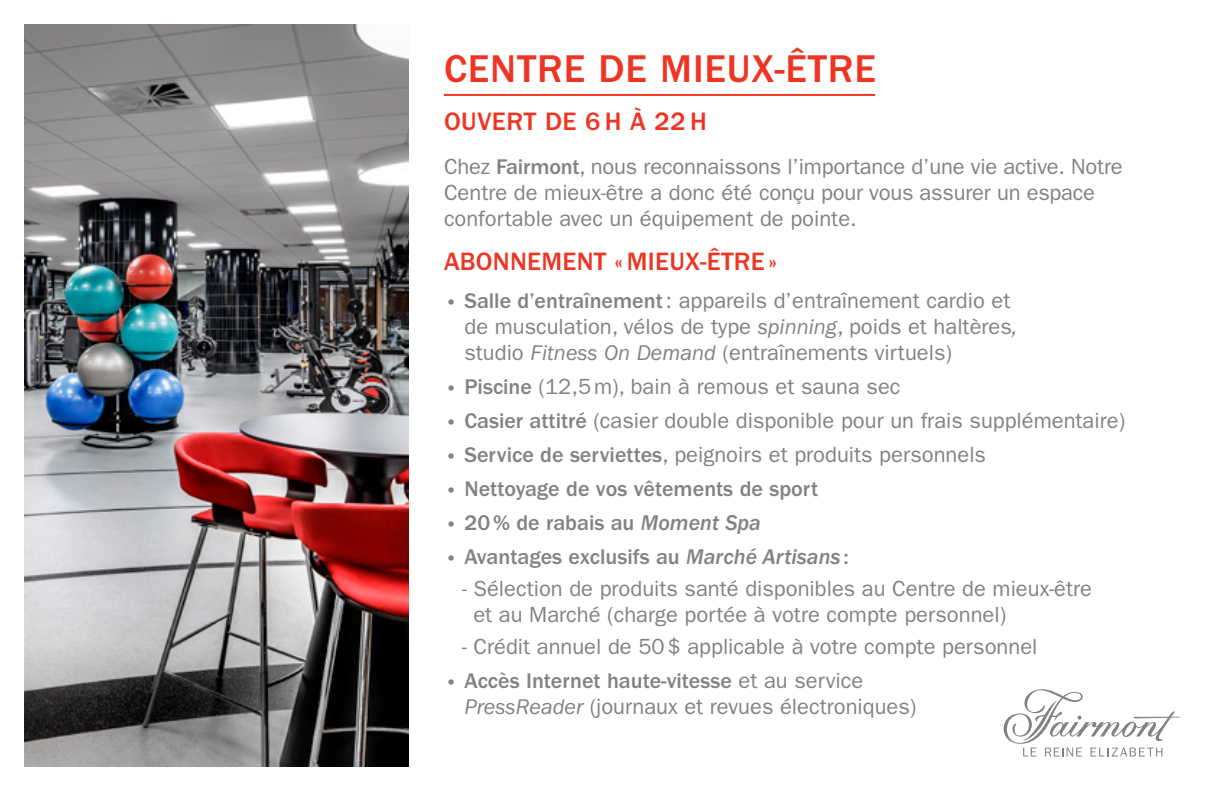
<style>
.page{position:relative;width:1224px;height:792px;background:#fff}
.page>*{position:absolute;margin:0;border:0;box-sizing:border-box;transform-origin:0 0}
.t1{font:500 40px "ITC Franklin Gothic Std";letter-spacing:.02em;color:#ee3524}
.t2{font:500 26.2px "ITC Franklin Gothic Std";letter-spacing:.02em;color:#ee3524}
.t3{font:500 26px "ITC Franklin Gothic Std";letter-spacing:.01em;color:#ee3524}
.t4{font:22px/26px "ITC Franklin Gothic Std";color:#808285}
.t5{font:500 22px "ITC Franklin Gothic Std";color:#808285}
.s1{font-weight:500}
.s2{font-weight:500;font-size:24px}
.s3{font-style:italic}
.s4{font-size:24px}
.s5{font-family:"ITC Franklin Gothic Std Med It";font-weight:400}
</style>
<div class="page">
<img style="left:24px;top:24px;width:384px;height:743px">
<hr style="left:444px;top:94px;width:431px;height:2px;background:#ee3524">
<svg style="left:1004px;top:689px;width:176px;height:68px"></svg>
<p class="t1" style="left:444px;top:46px;width:433px">CENTRE DE MIEUX-ÊTRE</p>
<p class="t2" style="left:444px;top:106px;width:264px">OUVERT DE 6 H À 22 H</p>
<p class="t4" style="left:444px;top:153px;width:680px">Chez <span class="s1">Fairmont</span>, nous reconnaissons l’importance d’une vie active. Notre<br>Centre de mieux-être a donc été conçu pour vous assurer un espace confortable avec un équipement de pointe.</p>
<p class="t3" style="left:444px;top:246px;width:335px">ABONNEMENT « MIEUX-ÊTRE »</p>
<p class="t4" style="left:464px;top:287px;width:554px;text-indent:-20px"><span class="s2">•</span> <span class="s1">Salle d’entraînement</span>: appareils d’entraînement cardio et de musculation, vélos de type <span class="s3">spinning</span>, poids et haltères<span class="s3">, </span>studio <span class="s3">Fitness On Demand</span> (entraînements virtuels)</p>
<p class="t4" style="left:444px;top:373px;width:458px"><span class="s2">•</span> <span class="s1">Piscine</span> (12,5m), bain à remous et sauna sec</p>
<p class="t4" style="left:444px;top:407px;width:683px"><span class="s2">•</span> <span class="s1">Casier attitré</span> (casier double disponible pour un frais supplémentaire)</p>
<p class="t4" style="left:444px;top:441px;width:544px"><span class="s2">•</span> <span class="s1">Service de serviettes</span>, peignoirs et produits personnels</p>
<p class="t5" style="left:444px;top:476px;width:376px"><span class="s4">•</span> Nettoyage de vos vêtements de sport</p>
<p class="t5" style="left:444px;top:510px;width:319px"><span class="s4">•</span> 20% de rabais au <span class="s5">Moment Spa</span></p>
<p class="t5" style="left:444px;top:544px;width:406px"><span class="s4">•</span> Avantages exclusifs au <span class="s5">Marché Artisans</span> :</p>
<p class="t4" style="left:473px;top:575px;width:620px;text-indent:-11px">- Sélection de produits santé disponibles au Centre de mieux-être et au Marché (charge portée à votre compte personnel)</p>
<p class="t4" style="left:462px;top:633px;width:577px">- Crédit annuel de 50$ applicable à votre compte personnel</p>
<p class="t4" style="left:464px;top:667px;width:454px;text-indent:-20px"><span class="s2">•</span> <span class="s1">Accès Internet haute-vitesse</span> et au service<br><span class="s3">PressReader</span> (journaux et revues électroniques)</p>
</div>
